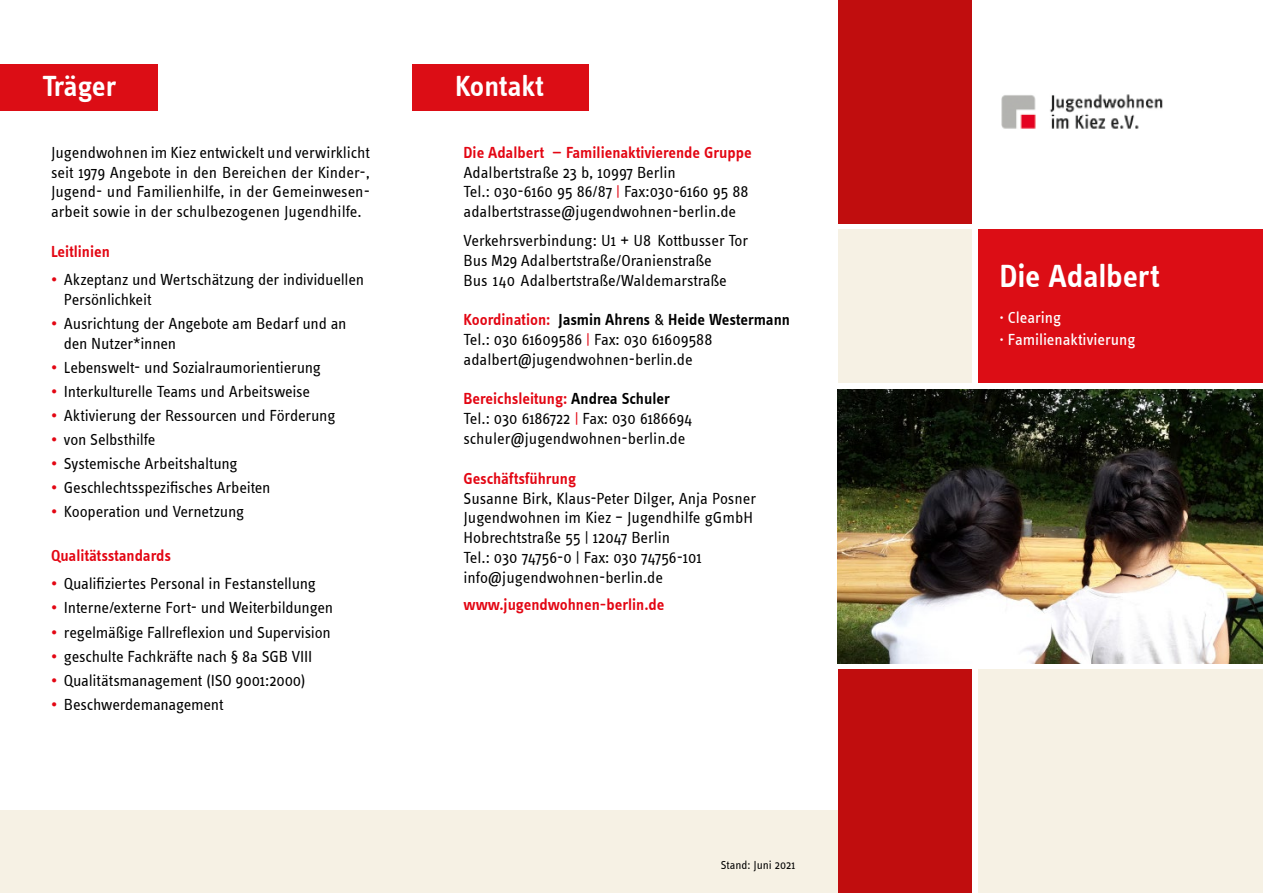
<style>
.page{position:relative;width:1263px;height:893px;background:#fff}
.page>*{position:absolute;margin:0;border:0;box-sizing:border-box;transform-origin:0 0}
.t1{font:600 33px "Info Text";letter-spacing:-.005em;color:#fff}
.t2{font:600 30px "Info Text";letter-spacing:-.015em;color:#fff}
.t3{font:16.5px/19.8px "Info Text";letter-spacing:-.01em;color:#000}
.t4{font:600 16.5px "Info Text";color:#e30613}
.t5{font:16.5px/22.5px "Info Text";letter-spacing:-.005em;color:#fff}
.t6{font:12px "Info Text";color:#000}
.s1{color:#e30613}
.s2{font-weight:600;color:#e30613}
.s3{font-weight:600}
</style>
<div class="page">
<div style="left:0;top:810px;width:845px;height:83px;background:#f6f1e4"></div>
<div style="left:0;top:64px;width:157px;height:47px;background:#dc0d15"></div>
<div style="left:412px;top:64px;width:177px;height:47px;background:#dc0d15"></div>
<div style="left:838px;top:0;width:134px;height:223px;background:#c00d0e"></div>
<div style="left:838px;top:230px;width:134px;height:153px;background:#f6f1e4"></div>
<div style="left:978px;top:230px;width:285px;height:153px;background:#dc0d15"></div>
<img style="left:1001px;top:94px;width:162px;height:35px">
<img style="left:838px;top:390px;width:425px;height:273px">
<div style="left:838px;top:670px;width:134px;height:223px;background:#c00d0e"></div>
<div style="left:978px;top:670px;width:285px;height:223px;background:#f6f1e4"></div>
<h2 class="t2" style="left:43px;top:69px;width:76px">Träger</h2>
<h2 class="t2" style="left:455px;top:69px;width:90px">Kontakt</h2>
<p class="t3" style="left:51px;top:142px;width:320px;text-align:justify">Jugendwohnen im Kiez entwickelt und verwirklicht seit 1979 Angebote in den Bereichen der Kinder-, Jugend- und Familienhilfe, in der Gemeinwesen&shy;arbeit sowie in der schulbezogenen Jugendhilfe.</p>
<p class="t4" style="left:51px;top:242px;width:60px">Leitlinien</p>
<p class="t3" style="left:64px;top:270px;width:302px;text-indent:-13px"><span class="s1">•</span> Akzeptanz und Wertschätzung der individuellen<br>Persönlichkeit</p>
<p class="t3" style="left:64px;top:314px;width:284px;text-indent:-13px"><span class="s1">•</span> Ausrichtung der Angebote am Bedarf und an den Nutzer*innen</p>
<p class="t3" style="left:51px;top:357px;width:272px"><span class="s1">•</span> Lebenswelt- und Sozialraumorientierung</p>
<p class="t3" style="left:51px;top:382px;width:261px"><span class="s1">•</span> Interkulturelle Teams und Arbeitsweise</p>
<p class="t3" style="left:51px;top:406px;width:286px"><span class="s1">•</span> Aktivierung der Ressourcen und Förderung</p>
<p class="t3" style="left:51px;top:430px;width:106px"><span class="s1">•</span> von Selbsthilfe</p>
<p class="t3" style="left:51px;top:454px;width:188px"><span class="s1">•</span> Systemische Arbeitshaltung</p>
<p class="t3" style="left:51px;top:478px;width:221px"><span class="s1">•</span> Geschlechtsspezifisches Arbeiten</p>
<p class="t3" style="left:51px;top:502px;width:195px"><span class="s1">•</span> Kooperation und Vernetzung</p>
<p class="t4" style="left:51px;top:546px;width:122px">Qualitätsstandards</p>
<p class="t3" style="left:51px;top:574px;width:267px"><span class="s1">•</span> Qualifiziertes Personal in Festanstellung</p>
<p class="t3" style="left:51px;top:598px;width:284px"><span class="s1">•</span> Interne/externe Fort- und Weiterbildungen</p>
<p class="t3" style="left:51px;top:622px;width:281px"><span class="s1">•</span> regelmäßige Fallreflexion und Supervision</p>
<p class="t3" style="left:51px;top:646px;width:263px"><span class="s1">•</span> geschulte Fachkräfte nach § 8a SGB VIII</p>
<p class="t3" style="left:51px;top:670px;width:256px"><span class="s1">•</span> Qualitätsmanagement (ISO 9001:2000)</p>
<p class="t3" style="left:51px;top:694px;width:174px"><span class="s1">•</span> Beschwerdemanagement</p>
<p class="t4" style="left:463px;top:143px;width:290px">Die Adalbert — Familienaktivierende Gruppe</p>
<p class="t3" style="left:463px;top:162px;width:286px">Adalbertstraße 23 b, 10997 Berlin<br>Tel.: 030-6160 95 86/87 <span class="s1">|</span> Fax:030-6160 95 88 adalbertstrasse@jugendwohnen-berlin.de</p>
<p class="t3" style="left:463px;top:231px;width:286px">Verkehrsverbindung: U1 + U8 Kottbusser Tor<br>Bus M29 Adalbertstraße/Oranienstraße<br>Bus 140 Adalbertstraße/Waldemarstraße</p>
<p class="t3" style="left:463px;top:310px;width:328px"><span class="s2">Koordination:</span> <span class="s3">Jasmin Ahrens</span> &amp; <span class="s3">Heide Westermann<br></span>Tel.: 030 61609586 <span class="s1">|</span> Fax: 030 61609588 adalbert@jugendwohnen-berlin.de</p>
<p class="t3" style="left:463px;top:389px;width:230px"><span class="s2">Bereichsleitung:</span> <span class="s3">Andrea Schuler<br></span>Tel.: 030 6186722 <span class="s1">|</span> Fax: 030 6186694 schuler@jugendwohnen-berlin.de</p>
<p class="t4" style="left:463px;top:469px;width:114px">Geschäftsführung</p>
<p class="t3" style="left:463px;top:488px;width:294px">Susanne Birk, Klaus-Peter Dilger, Anja Posner Jugendwohnen im Kiez – Jugendhilfe gGmbH Hobrechtstraße 55 | 12047 Berlin<br>Tel.: 030 74756-0 | Fax: 030 74756-101 info@jugendwohnen-berlin.de</p>
<p class="t4" style="left:463px;top:595px;width:202px">www.jugendwohnen-berlin.de</p>
<p class="t6" style="left:721px;top:858px;width:76px">Stand: Juni 2021</p>
<h1 class="t1" style="left:999px;top:257px;width:162px">Die Adalbert</h1>
<p class="t5" style="left:999px;top:306px;width:138px">· Clearing<br>· Familienaktivierung</p>
</div>
